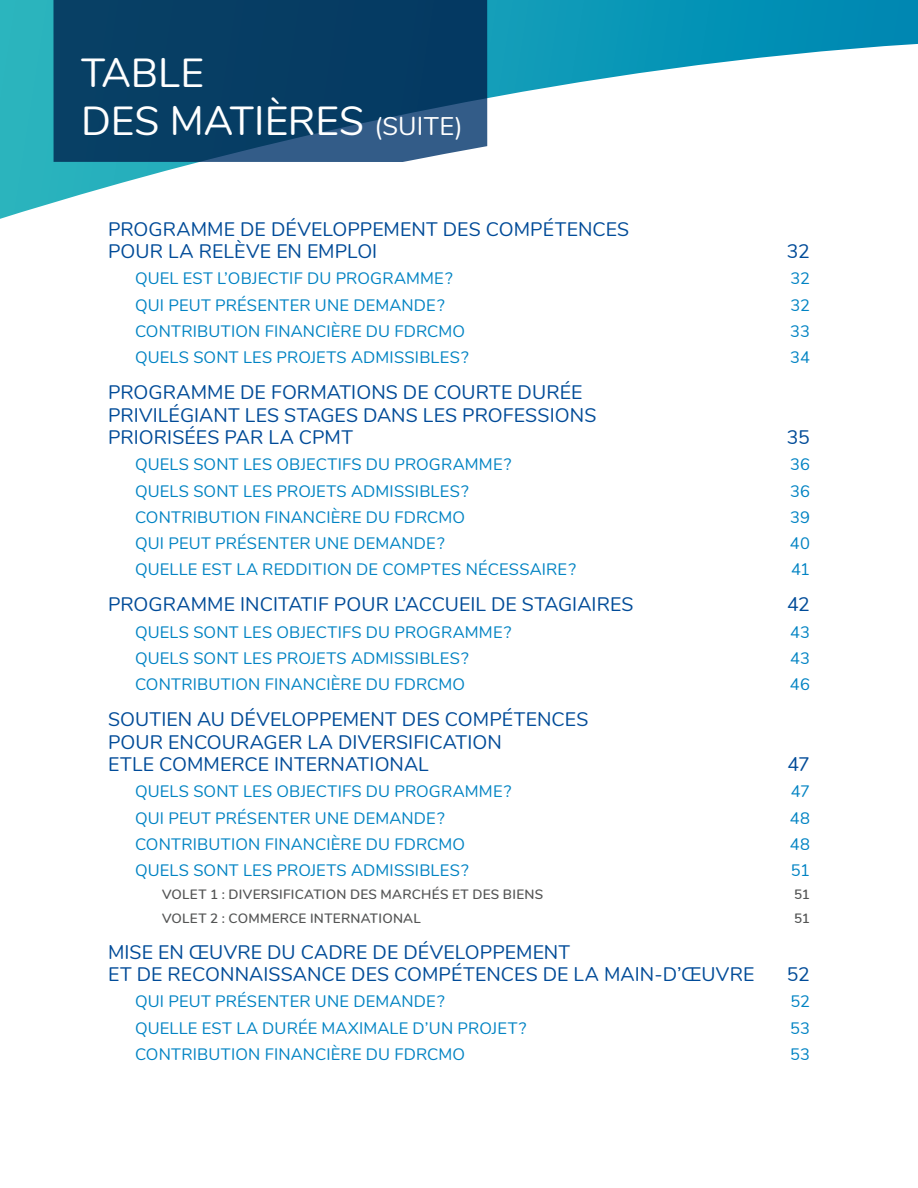
<style>
.page{position:relative;width:918px;height:1188px;background:#fff}
.page>*{position:absolute;margin:0;border:0;box-sizing:border-box;transform-origin:0 0}
.H1_grand_titre{font:40.5px/48px "Nunito";letter-spacing:-.005em;color:#fff}
.t1{font:19.5px/22.5px "Nunito";letter-spacing:.005em;color:#004b98}
.t2{font:16.5px "Nunito";letter-spacing:.01em;color:#0083c3}
.t3{font:600 13.5px "Nunito";letter-spacing:.02em;color:#535454}
.s1{font-size:25.5px}
</style>
<div class="page">
<svg style="left:0;top:0;width:918px;height:219px"></svg>
<svg style="left:53px;top:0;width:434px;height:162px;background:#0e4269"></svg>
<h3 class="H1_grand_titre" style="left:81px;top:47px;width:383px">TABLE<br>DES MATIÈRES <span class="s1">(SUITE)</span></h3>
<p class="t1" style="left:108px;top:217px;width:523px">PROGRAMME DE DÉVELOPPEMENT DES COMPÉTENCES<br>POUR LA RELÈVE EN EMPLOI</p>
<p class="t1" style="left:787px;top:239px;width:25px">32</p>
<p class="t2" style="left:135px;top:267px;width:319px">QUEL EST L’OBJECTIF DU PROGRAMME ?</p>
<p class="t2" style="left:790px;top:267px;width:21px">32</p>
<p class="t2" style="left:135px;top:293px;width:311px">QUI PEUT PRÉSENTER UNE DEMANDE ?</p>
<p class="t2" style="left:790px;top:293px;width:21px">32</p>
<p class="t2" style="left:135px;top:319px;width:332px">CONTRIBUTION FINANCIÈRE DU FDRCMO</p>
<p class="t2" style="left:790px;top:319px;width:21px">33</p>
<p class="t2" style="left:135px;top:345px;width:335px">QUELS SONT LES PROJETS ADMISSIBLES ?</p>
<p class="t2" style="left:790px;top:345px;width:21px">34</p>
<p class="t1" style="left:108px;top:380px;width:490px">PROGRAMME DE FORMATIONS DE COURTE DURÉE<br>PRIVILÉGIANT LES STAGES DANS LES PROFESSIONS<br>PRIORISÉES PAR LA CPMT</p>
<p class="t1" style="left:787px;top:425px;width:25px">35</p>
<p class="t2" style="left:135px;top:453px;width:378px">QUELS SONT LES OBJECTIFS DU PROGRAMME ?</p>
<p class="t2" style="left:790px;top:453px;width:21px">36</p>
<p class="t2" style="left:135px;top:479px;width:335px">QUELS SONT LES PROJETS ADMISSIBLES ?</p>
<p class="t2" style="left:790px;top:479px;width:21px">36</p>
<p class="t2" style="left:135px;top:505px;width:332px">CONTRIBUTION FINANCIÈRE DU FDRCMO</p>
<p class="t2" style="left:790px;top:505px;width:21px">39</p>
<p class="t2" style="left:135px;top:531px;width:311px">QUI PEUT PRÉSENTER UNE DEMANDE ?</p>
<p class="t2" style="left:790px;top:531px;width:22px">40</p>
<p class="t2" style="left:135px;top:558px;width:443px">QUELLE EST LA REDDITION DE COMPTES NÉCESSAIRE ?</p>
<p class="t2" style="left:791px;top:558px;width:20px">41</p>
<p class="t1" style="left:108px;top:592px;width:527px">PROGRAMME INCITATIF POUR L’ACCUEIL DE STAGIAIRES</p>
<p class="t1" style="left:787px;top:592px;width:24px">42</p>
<p class="t2" style="left:135px;top:620px;width:378px">QUELS SONT LES OBJECTIFS DU PROGRAMME ?</p>
<p class="t2" style="left:790px;top:620px;width:21px">43</p>
<p class="t2" style="left:135px;top:646px;width:335px">QUELS SONT LES PROJETS ADMISSIBLES ?</p>
<p class="t2" style="left:790px;top:646px;width:21px">43</p>
<p class="t2" style="left:135px;top:672px;width:332px">CONTRIBUTION FINANCIÈRE DU FDRCMO</p>
<p class="t2" style="left:790px;top:672px;width:22px">46</p>
<p class="t1" style="left:108px;top:707px;width:482px">SOUTIEN AU DÉVELOPPEMENT DES COMPÉTENCES<br>POUR ENCOURAGER LA DIVERSIFICATION<br>ETLE COMMERCE INTERNATIONAL</p>
<p class="t1" style="left:787px;top:752px;width:24px">47</p>
<p class="t2" style="left:135px;top:780px;width:378px">QUELS SONT LES OBJECTIFS DU PROGRAMME ?</p>
<p class="t2" style="left:791px;top:780px;width:21px">47</p>
<p class="t2" style="left:135px;top:806px;width:311px">QUI PEUT PRÉSENTER UNE DEMANDE ?</p>
<p class="t2" style="left:790px;top:806px;width:22px">48</p>
<p class="t2" style="left:135px;top:832px;width:332px">CONTRIBUTION FINANCIÈRE DU FDRCMO</p>
<p class="t2" style="left:790px;top:832px;width:22px">48</p>
<p class="t2" style="left:135px;top:858px;width:335px">QUELS SONT LES PROJETS ADMISSIBLES ?</p>
<p class="t2" style="left:791px;top:858px;width:21px">51</p>
<p class="t3" style="left:162px;top:885px;width:383px">VOLET 1 : DIVERSIFICATION DES MARCHÉS ET DES BIENS</p>
<p class="t3" style="left:794px;top:885px;width:17px">51</p>
<p class="t3" style="left:162px;top:908px;width:260px">VOLET 2 : COMMERCE INTERNATIONAL</p>
<p class="t3" style="left:794px;top:908px;width:17px">51</p>
<p class="t1" style="left:108px;top:940px;width:648px">MISE EN ŒUVRE DU CADRE DE DÉVELOPPEMENT<br>ET DE RECONNAISSANCE DES COMPÉTENCES DE LA MAIN-D’ŒUVRE</p>
<p class="t1" style="left:787px;top:962px;width:25px">52</p>
<p class="t2" style="left:135px;top:990px;width:311px">QUI PEUT PRÉSENTER UNE DEMANDE ?</p>
<p class="t2" style="left:790px;top:990px;width:21px">52</p>
<p class="t2" style="left:135px;top:1016px;width:393px">QUELLE EST LA DURÉE MAXIMALE D’UN PROJET ?</p>
<p class="t2" style="left:790px;top:1016px;width:21px">53</p>
<p class="t2" style="left:135px;top:1042px;width:332px">CONTRIBUTION FINANCIÈRE DU FDRCMO</p>
<p class="t2" style="left:790px;top:1042px;width:21px">53</p>
</div>
